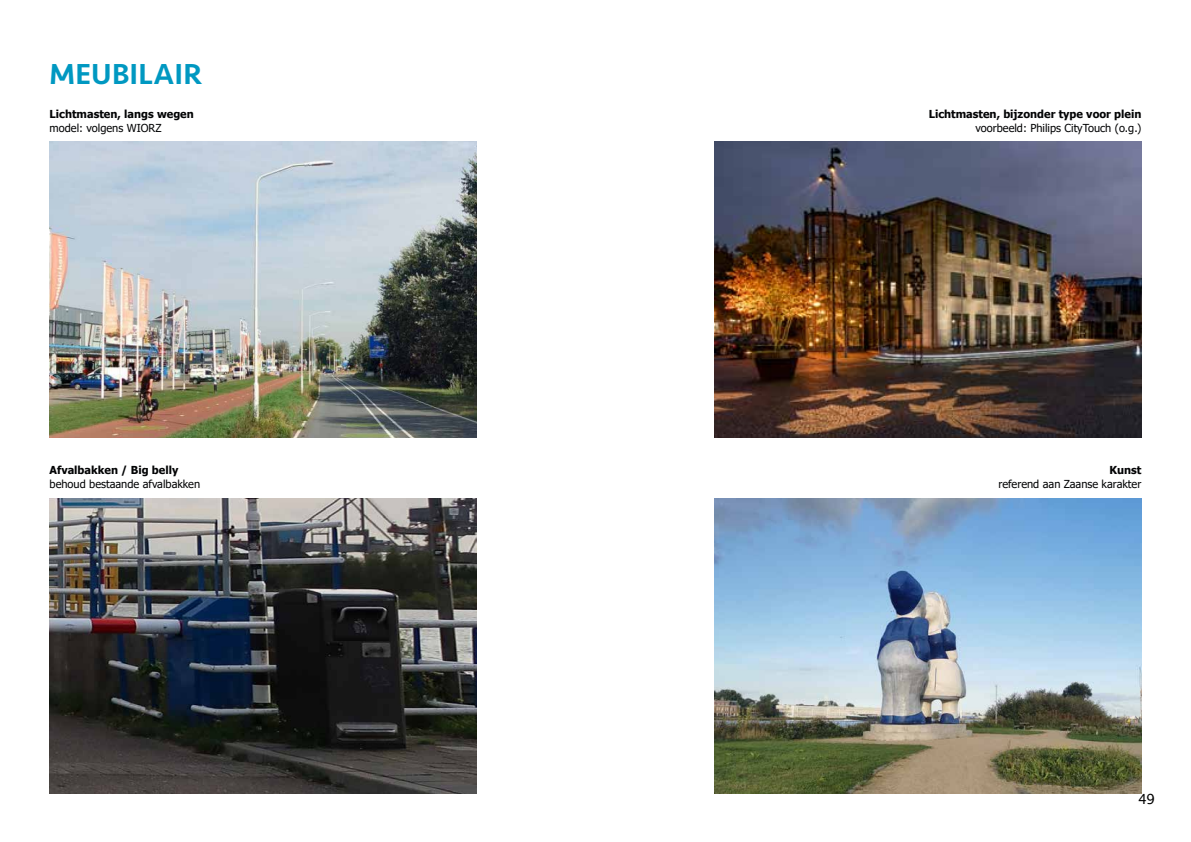
<style>
.page{position:relative;width:1191px;height:842px;background:#fff}
.page>*{position:absolute;margin:0;border:0;box-sizing:border-box;transform-origin:0 0}
.t1{font:500 30px "Seravek Basic";letter-spacing:.005em;color:#0098c1}
.t2{font:14px "Lucida Sans";color:#000}
.t3{font:11px "Tahoma";color:#030405}
.t4{font:700 11px "Tahoma";color:#030405}
</style>
<div class="page">
<img style="left:715px;top:142px;width:426px;height:295px">
<img style="left:715px;top:498px;width:426px;height:296px">
<img style="left:50px;top:142px;width:426px;height:295px">
<img style="left:50px;top:498px;width:426px;height:296px">
<h1 class="t1" style="left:50px;top:55px;width:154px">MEUBILAIR</h1>
<p class="t4" style="left:50px;top:106px;width:146px">Lichtmasten, langs wegen</p>
<p class="t3" style="left:50px;top:120px;width:113px">model: volgens WIORZ</p>
<p class="t4" style="left:50px;top:462px;width:130px">Afvalbakken / Big belly</p>
<p class="t3" style="left:50px;top:477px;width:152px">behoud bestaande afvalbakken</p>
<p class="t4" style="left:928px;top:106px;width:214px">Lichtmasten, bijzonder type voor plein</p>
<p class="t3" style="left:975px;top:120px;width:167px">voorbeeld: Philips CityTouch (o.g.)</p>
<p class="t4" style="left:1109px;top:462px;width:33px">Kunst</p>
<p class="t3" style="left:998px;top:477px;width:144px">referend aan Zaanse karakter</p>
<p class="t2" style="left:1138px;top:791px;width:18px">49</p>
</div>
